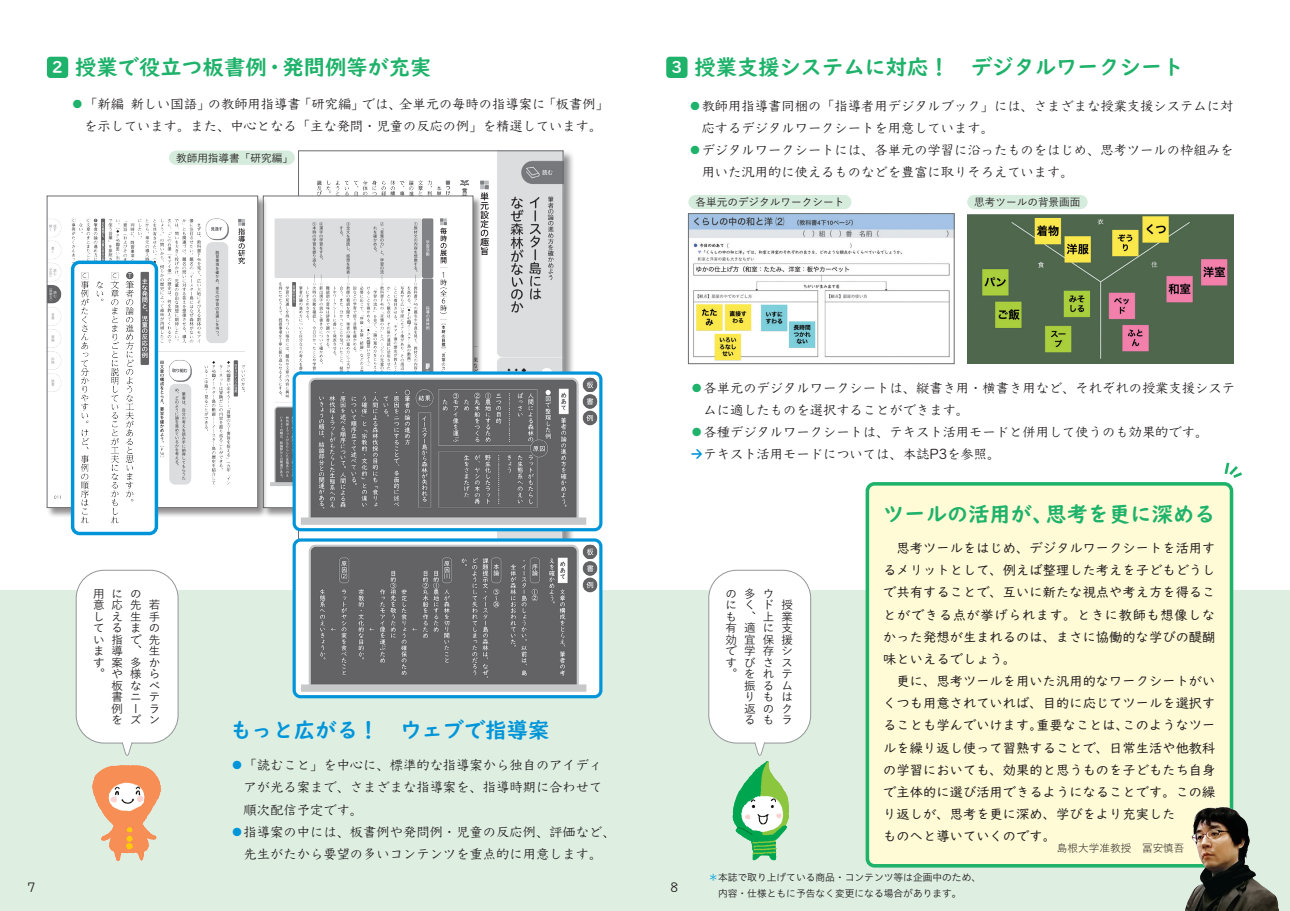
<style>
.page{position:relative;width:1290px;height:911px;background:#fff}
.page>*{position:absolute;margin:0;border:0;box-sizing:border-box;transform-origin:0 0}
.t1{font:700 21.25px "UD Digi Kyokasho Pro N";color:#1eb26a}
.t2{font:700 21.25px "UD Digi Kyokasho Pro N";color:#0095d9}
.t3{font:700 16px "UD Digi Kyokasho Pro N";color:#fff}
.t4{font:500 13.25px "Yu T Kyo New V";color:#231f20}
.t5{font:13.25px/22.1px "UD Digi Kyokasho Pro N";color:#231f20}
.t6{font:13.25px "UD Digi Kyokasho Pro N";letter-spacing:.045em;color:#231f20}
.t7{font:500 12.38px "Yu T Kyo New V";color:#231f20}
.t8{font:500 11.5px/11.5px "Yu T Go";color:#231f20}
.t9{font:500 10.62px "Yu T Go";color:#231f20}
.t10{font:10.62px "Yu T Go";color:#231f20}
.t11{font:9.75px/16px "Hiragino UD Sans Std N W3";color:#231f20}
.s1{font-family:"Hira Kaku Pro N W3";font-weight:400;color:#1eb26a}
.s2{font-family:"Yu T Kyo VKK";font-weight:600}
.s3{font-family:"Hira Kaku Pro N W3";font-weight:400;color:#0095d9}
.s4{color:#08a2de}
</style>
<div class="page">
<div style="left:0;top:590px;width:1290px;height:321px;background:#deefe2"></div>
<div style="left:666px;top:57px;width:21px;height:21px;background:#1eb26a;border-radius:4px"></div>
<div style="left:867px;top:484px;width:364px;height:381px;background:#fffbd6;border-radius:7px"></div>
<div style="left:865px;top:482px;width:368px;height:385px;border:4px solid #1eb26a;border-radius:7px"></div>
<div style="left:169px;top:151px;width:126px;height:14px;background:#d5ebdb;border-radius:7px"></div>
<div style="left:47px;top:57px;width:21px;height:21px;background:#1eb26a;border-radius:4px"></div>
<div style="left:298px;top:150px;width:277px;height:404px;background:#231f20;opacity:.5"></div>
<img style="left:300px;top:153px;width:261px;height:385px">
<div style="left:263px;top:195px;width:220px;height:323px;background:#231f20;opacity:.5"></div>
<img style="left:268px;top:198px;width:203px;height:308px">
<div style="left:46px;top:195px;width:222px;height:322px;background:#231f20;opacity:.5"></div>
<img style="left:49px;top:198px;width:207px;height:308px">
<div style="left:47px;top:196px;width:211px;height:312px;border:1px solid #6c6d70"></div>
<img style="left:75px;top:264px;width:79px;height:267px">
<div style="left:71px;top:260px;width:87px;height:275px;border:3px solid #0095d9;border-radius:7px"></div>
<img style="left:92px;top:765px;width:69px;height:96px">
<img style="left:732px;top:761px;width:57px;height:100px">
<div style="left:76px;top:570px;width:102px;height:173px;background:#fff;border-radius:28px"></div>
<div style="left:76px;top:570px;width:102px;height:173px;border:1px solid #939598;border-radius:28px"></div>
<svg style="left:122px;top:741px;width:10px;height:15px"></svg>
<div style="left:709px;top:570px;width:102px;height:173px;background:#fff;border-radius:28px"></div>
<div style="left:708px;top:570px;width:103px;height:173px;border:1px solid #939598;border-radius:28px"></div>
<svg style="left:754px;top:741px;width:11px;height:15px"></svg>
<img style="left:297px;top:375px;width:301px;height:152px">
<div style="left:293px;top:371px;width:309px;height:160px;border:3px solid #0095d9;border-radius:6px"></div>
<img style="left:297px;top:542px;width:301px;height:152px">
<div style="left:293px;top:538px;width:309px;height:160px;border:3px solid #0095d9;border-radius:6px"></div>
<img style="left:690px;top:215px;width:262px;height:146px">
<div style="left:688px;top:213px;width:266px;height:151px;border:1px solid #6c6d70"></div>
<div style="left:688px;top:195px;width:163px;height:14px;background:#d5ebdb;border-radius:7px"></div>
<svg style="left:1224px;top:462px;width:18px;height:16px"></svg>
<img style="left:1156px;top:803px;width:123px;height:108px">
<div style="left:967px;top:195px;width:120px;height:14px;background:#d5ebdb;border-radius:7px"></div>
<img style="left:967px;top:214px;width:266px;height:150px">
<p class="t3" style="left:50px;top:54px;width:17px">２</p>
<h1 class="t1" style="left:75px;top:50px;width:358px">授業で役立つ板書例・発問例等が充実</h1>
<p class="t4" style="left:71px;top:95px;width:55px"><span class="s1">⃝</span>「新編</p>
<p class="t4" style="left:208px;top:95px;width:95px">の教師用指導書</p>
<p class="t4" style="left:399px;top:95px;width:148px">全単元の毎時の指導案に</p>
<p class="t4" style="left:298px;top:95px;width:68px">「研究編」</p>
<p class="t4" style="left:543px;top:95px;width:68px">「板書例「</p>
<p class="t4" style="left:362px;top:95px;width:41px">では、</p>
<p class="t4" style="left:131px;top:95px;width:81px">新しい国語」</p>
<p class="t4" style="left:84px;top:117px;width:520px">を示しています。また、中心となる「主な発問・児童の反応の例」を精選しています。</p>
<p class="t9" style="left:176px;top:148px;width:118px">教師用指導書<span class="s2">「</span>研究編<span class="s2">「</span></p>
<p class="t3" style="left:669px;top:54px;width:17px">３</p>
<h1 class="t1" style="left:694px;top:50px;width:490px">授業支援システムに対応！　デジタルワークシート</h1>
<p class="t4" style="left:688px;top:97px;width:546px"><span class="s1">⃝</span>教師用指導書同梱の「指導者用デジタルブック」には、さまざまな授業支援システムに対</p>
<p class="t4" style="left:702px;top:119px;width:294px">応するデジタルワークシートを用意しています。</p>
<p class="t4" style="left:688px;top:141px;width:546px"><span class="s1">⃝</span>デジタルワークシートには、各単元の学習に沿ったものをはじめ、思考ツールの枠組みを</p>
<p class="t4" style="left:702px;top:163px;width:374px">用いた汎用的に使えるものなどを豊富に取りそろえています。</p>
<p class="t9" style="left:695px;top:192px;width:150px">各単元のデジタルワークシート</p>
<p class="t9" style="left:974px;top:192px;width:108px">思考ツールの背景画面</p>
<p class="t8" style="left:93px;top:586px;width:12px">用意しています</p>
<p class="t8" style="left:149px;top:598px;width:12px;text-align:justify">若手の先生からベテラン</p>
<p class="t8" style="left:112px;top:586px;width:13px">に応える指導案や板書例を</p>
<p class="t8" style="left:130px;top:586px;width:13px">の先生まで</p>
<p class="t8" style="left:130px;top:644px;width:13px">、</p>
<p class="t8" style="left:130px;top:655px;width:13px">多様なニーズ</p>
<p class="t8" style="left:93px;top:667px;width:13px">。</p>
<h1 class="t2" style="left:230px;top:712px;width:320px">もっと広がる！　ウェブで指導案</h1>
<p class="t4" style="left:230px;top:756px;width:374px"><span class="s3">⃝</span>「読むこと」を中心に、標準的な指導案から独自のアイディ</p>
<p class="t4" style="left:244px;top:778px;width:360px">アが光る案まで、さまざまな指導案を、指導時期に合わせて</p>
<p class="t4" style="left:244px;top:800px;width:121px">順次配信予定です。</p>
<p class="t4" style="left:230px;top:822px;width:387px"><span class="s3">⃝</span>指導案の中には、板書例や発問例・児童の反応例、評価など、</p>
<p class="t4" style="left:244px;top:844px;width:360px">先生がたから要望の多いコンテンツを重点的に用意します。</p>
<p class="t4" style="left:690px;top:378px;width:546px"><span class="s1">⃝</span>各単元のデジタルワークシートは、縦書き用・横書き用など、それぞれの授業支援システ</p>
<p class="t4" style="left:703px;top:400px;width:267px">ムに適したものを選択することができます。</p>
<p class="t4" style="left:690px;top:423px;width:520px"><span class="s1">⃝</span>各種デジタルワークシートは、テキスト活用モードと併用して使うのも効果的です。</p>
<p class="t4" style="left:703px;top:445px;width:298px">テキスト活用モードについては、本誌P3を参照。</p>
<p class="t8" style="left:744px;top:586px;width:12px">多く</p>
<p class="t8" style="left:763px;top:586px;width:13px">ウド上に保存されるものも</p>
<p class="t8" style="left:726px;top:586px;width:13px">のにも有効です</p>
<p class="t8" style="left:781px;top:598px;width:13px">授業支援システムはクラ</p>
<p class="t8" style="left:744px;top:609px;width:13px">、</p>
<p class="t8" style="left:744px;top:621px;width:13px">適宜学びを振り返る</p>
<p class="t8" style="left:726px;top:667px;width:13px">。</p>
<h1 class="t1" style="left:1045px;top:496px;width:172px">思考を更に深める</h1>
<h1 class="t1" style="left:883px;top:496px;width:172px">ツールの活用が、</h1>
<p class="t5" style="left:883px;top:536px;width:334px">　思考ツールをはじめ、デジタルワークシートを活用す</p>
<p class="t5" style="left:883px;top:558px;width:334px">るメリットとして、例えば整理した考えを子どもどうし</p>
<p class="t5" style="left:883px;top:581px;width:334px">で共有することで、互いに新たな視点や考え方を得るこ</p>
<p class="t6" style="left:883px;top:603px;width:334px">とができる点が挙げられます。ときに教師も想像しな</p>
<p class="t5" style="left:883px;top:625px;width:334px">かった発想が生まれるのは、まさに協働的な学びの醍醐</p>
<p class="t5" style="left:883px;top:647px;width:134px">味といえるでしょう。</p>
<p class="t5" style="left:883px;top:669px;width:334px">　更に、思考ツールを用いた汎用的なワークシートがい</p>
<p class="t5" style="left:883px;top:691px;width:334px">くつも用意されていれば、目的に応じてツールを選択す</p>
<p class="t5" style="left:1122px;top:713px;width:95px">このようなツー</p>
<p class="t5" style="left:883px;top:713px;width:334px">ることも学んでいけます。<br>ルを繰り返し使って習熟することで、日常生活や他教科の学習においても、効果的と思うものを子どもたち自身で主体的に選び活用できるようになることです。この繰り返しが、思考を更に深め、学びをより充実した<br>ものへと導いていくのです。</p>
<p class="t10" style="left:1057px;top:838px;width:129px">島根大学准教授　冨安慎吾</p>
<p class="t5" style="left:1036px;top:713px;width:95px">重要なことは、</p>
<p class="t7" style="left:27px;top:878px;width:9px">7</p>
<p class="t11" style="left:718px;top:869px;width:265px;text-indent:-10px"><span class="s4">＊</span>本誌で取り上げている商品・コンテンツ等は企画中のため、内容・仕様ともに予告なく変更になる場合があります。</p>
<p class="t7" style="left:668px;top:878px;width:14px">８</p>
</div>
